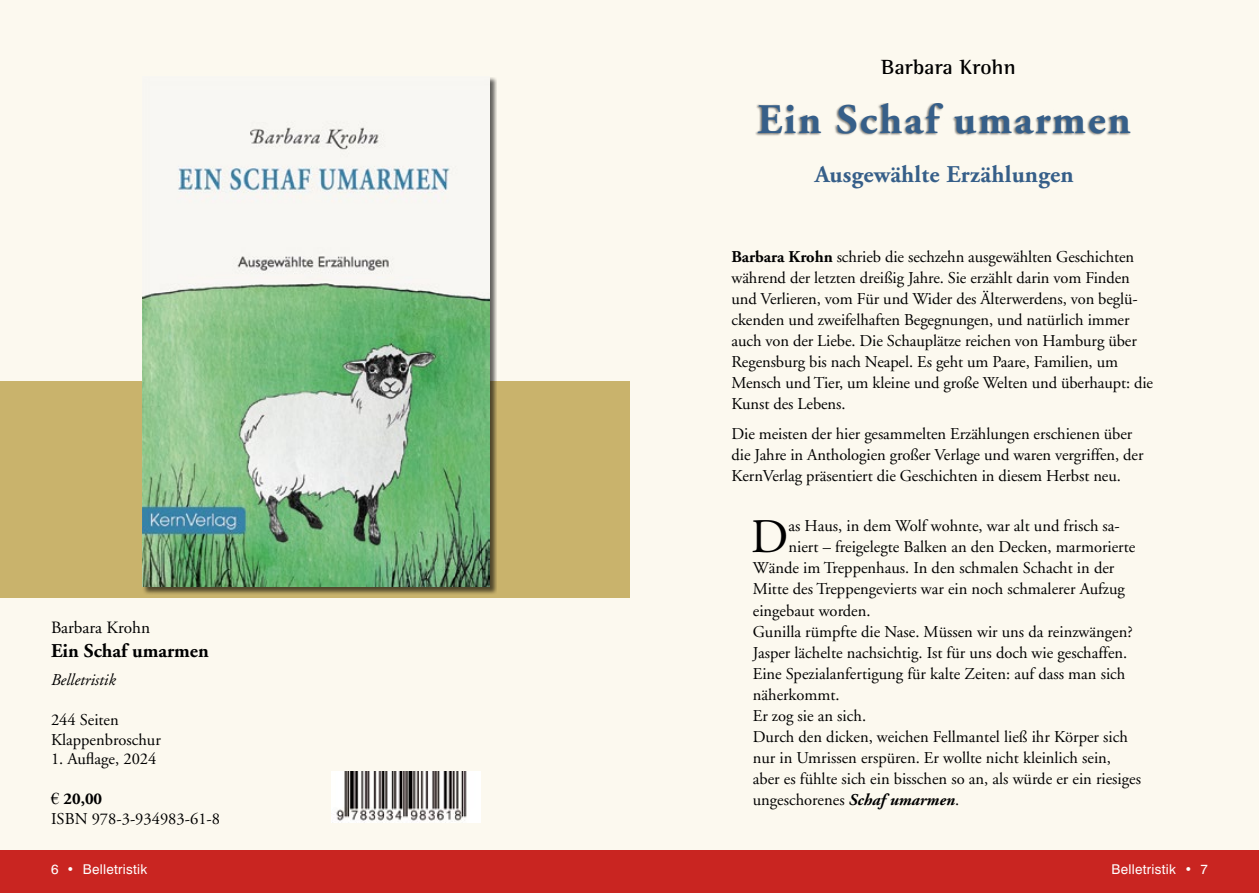
<style>
.page{position:relative;width:1259px;height:893px;background:#fcf9ef}
.page>*{position:absolute;margin:0;border:0;box-sizing:border-box;transform-origin:0 0}
.t1{font:48.15px "Adobe Garamond";color:#000}
.t2{font:700 42px "Adobe Garamond";letter-spacing:.05em;color:#365f89}
.t3{font:700 24px "Adobe Garamond";letter-spacing:.01em;color:#365f89}
.t4{font:700 21px "Rotis Semi Serif Std";letter-spacing:.01em;color:#000}
.t5{font:700 19.5px "Adobe Garamond";color:#000}
.t6{font:17.25px "Adobe Garamond";color:#000}
.t7{font:16.5px/21px "Adobe Garamond";letter-spacing:-.005em;color:#000}
.t8{font:italic 16.5px "Adobe Garamond";color:#000}
.t9{font:13.5px "Swiss 721 BT";letter-spacing:.02em;color:#fff}
.s1{font-family:"Times New Roman"}
.s2{font-weight:700}
.s3{font-weight:700;font-style:italic}
</style>
<div class="page">
<div style="left:0;top:381px;width:629px;height:217px;background:#c9b36c"></div>
<div style="left:0;top:850px;width:1259px;height:43px;background:#c92521"></div>
<div style="left:755px;top:103px;width:375px;height:33px;background:#000;opacity:.5"></div>
<div style="left:142px;top:77px;width:355px;height:518px;background:#000;opacity:.6"></div>
<img style="left:142px;top:77px;width:347px;height:510px">
<img style="left:332px;top:772px;width:148px;height:51px">
<p class="t4" style="left:881px;top:55px;width:136px">Barbara Krohn</p>
<h2 class="t2" style="left:757px;top:97px;width:375px">Ein Schaf umarmen</h2>
<p class="t6" style="left:51px;top:619px;width:101px">Barbara Krohn</p>
<p class="t5" style="left:51px;top:640px;width:159px">Ein Schaf umarmen</p>
<p class="t8" style="left:51px;top:671px;width:66px">Belletristik</p>
<p class="t7" style="left:51px;top:710px;width:111px;line-height:19.8px">244 Seiten<br>Klappenbroschur</p>
<p class="t7" style="left:51px;top:749px;width:107px">1. Auflage, 2024</p>
<p class="t7" style="left:51px;top:789px;width:171px;line-height:19.8px"><span class="s1">€</span> <span class="s2">20,00<br></span>ISBN 978-3-934983-61-8</p>
<h3 class="t3" style="left:815px;top:162px;width:260px">Ausgewählte Erzählungen</h3>
<p class="t7" style="left:731px;top:247px;width:423px"><span class="s2">Barbara Krohn</span> schrieb die sechzehn ausgewählten Geschichten während der letzten dreißig Jahre. Sie erzählt darin vom Finden und Verlieren, vom Für und Wider des Älterwerdens, von beglü&shy;ckenden und zweifelhaften Begegnungen, und natürlich immer auch von der Liebe. Die Schauplätze reichen von Hamburg über Regensburg bis nach Neapel. Es geht um Paare, Familien, um Mensch und Tier, um kleine und große Welten und überhaupt: die Kunst des Lebens.</p>
<p class="t7" style="left:731px;top:424px;width:413px">Die meisten der hier gesammelten Erzählungen erschienen über die Jahre in Anthologien großer Verlage und waren vergriffen, der<br>KernVerlag präsentiert die Geschichten in diesem Herbst neu.</p>
<h1 class="t1" style="left:751px;top:511px;width:39px">D</h1>
<p class="t7" style="left:788px;top:516px;width:333px">as Haus, in dem Wolf wohnte, war alt und frisch sa-</p>
<p class="t7" style="left:788px;top:537px;width:348px">niert – freigelegte Balken an den Decken, marmorierte</p>
<p class="t7" style="left:753px;top:558px;width:363px">Wände im Treppenhaus. In den schmalen Schacht in der</p>
<p class="t7" style="left:753px;top:579px;width:373px">Mitte des Treppengevierts war ein noch schmalerer Aufzug</p>
<p class="t7" style="left:753px;top:600px;width:119px">eingebaut worden.</p>
<p class="t7" style="left:753px;top:621px;width:381px">Gunilla rümpfte die Nase. Müssen wir uns da reinzwängen?</p>
<p class="t7" style="left:753px;top:642px;width:376px">Jasper lächelte nachsichtig. Ist für uns doch wie geschaffen.</p>
<p class="t7" style="left:753px;top:663px;width:374px">Eine Spezialanfertigung für kalte Zeiten: auf dass man sich</p>
<p class="t7" style="left:753px;top:684px;width:88px">näherkommt.</p>
<p class="t7" style="left:753px;top:705px;width:115px">Er zog sie an sich.</p>
<p class="t7" style="left:753px;top:726px;width:376px">Durch den dicken, weichen Fellmantel ließ ihr Körper sich</p>
<p class="t7" style="left:753px;top:747px;width:360px">nur in Umrissen erspüren. Er wollte nicht kleinlich sein,</p>
<p class="t7" style="left:753px;top:768px;width:390px">aber es fühlte sich ein bisschen so an, als würde er ein riesiges</p>
<p class="t7" style="left:753px;top:789px;width:208px">ungeschorenes <span class="s3">Schaf umarmen</span>.</p>
<p class="t9" style="left:51px;top:860px;width:98px">6 • Belletristik</p>
<p class="t9" style="left:1111px;top:860px;width:98px">Belletristik • 7</p>
</div>
